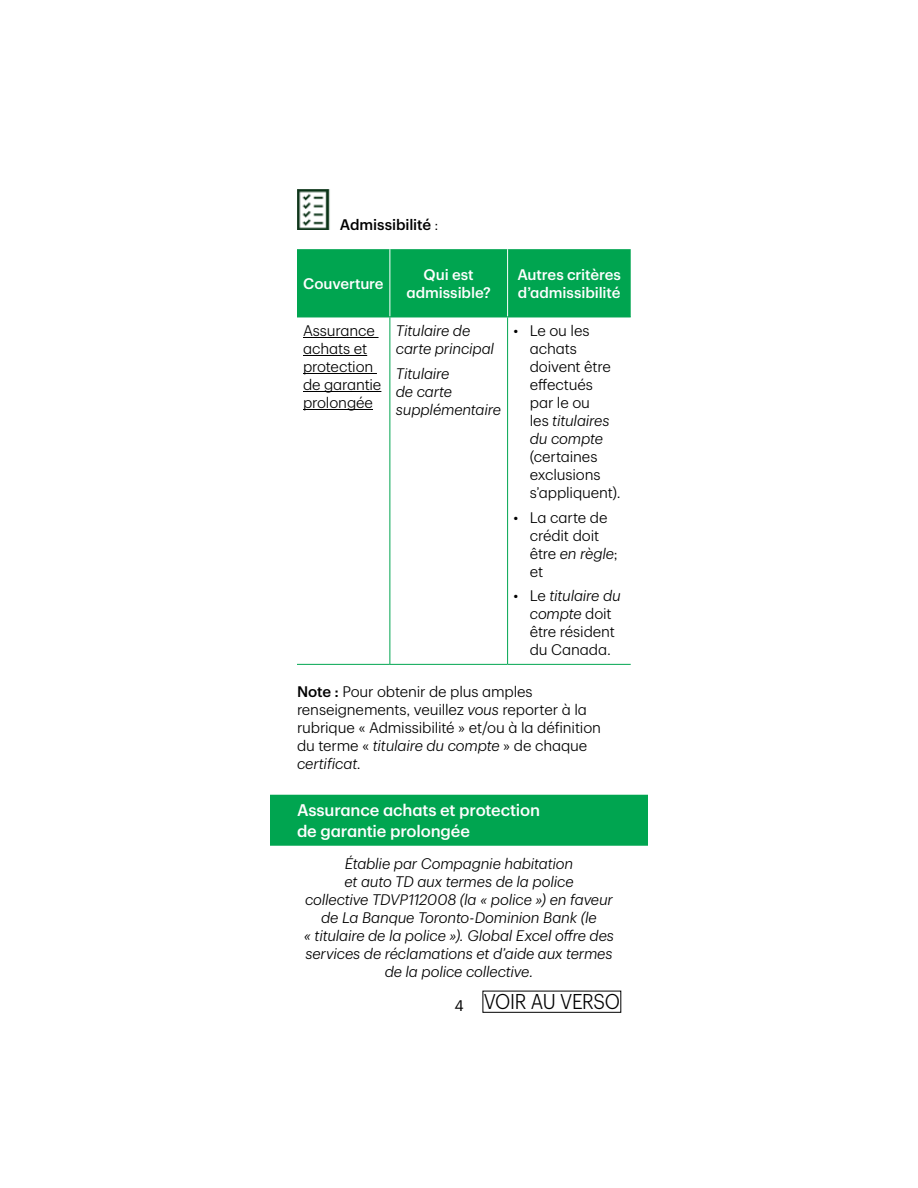
<style>
.page{position:relative;width:918px;height:1188px;background:#fff}
.page>*{position:absolute;margin:0;border:0;box-sizing:border-box;transform-origin:0 0}
.t1{font:300 21px "TD Graphik";letter-spacing:-.02em;color:#000;scale:.9 1}
.t2{font:500 16.5px/21.6px "TD Graphik";letter-spacing:-.01em;color:#fefefe}
.t3{font:300 15px/18px "TD Graphik";letter-spacing:-.01em;color:#000}
.t4{font:italic 300 15px/18px "TD Graphik";letter-spacing:-.01em;color:#000}
.t5{font:500 15px/18px "TD Graphik";letter-spacing:-.005em;color:#fefefe;text-align:center}
.t6{font:500 15px "TD Graphik";letter-spacing:-.01em;color:#000}
.s1{font-weight:300}
.s2{font-style:italic}
.s3{font-weight:500}
</style>
<div class="page">
<div style="left:270px;top:795px;width:378px;height:51px;background:#00a550"></div>
<img style="left:297px;top:189px;width:33px;height:41px">
<div style="left:297px;top:249px;width:334px;height:68px;background:#00a550"></div>
<hr style="left:390px;top:249px;width:1px;height:68px;background:#fff">
<hr style="left:507px;top:249px;width:1px;height:68px;background:#fff">
<hr style="left:297px;top:317px;width:93px;height:1px;background:#00a550">
<hr style="left:297px;top:664px;width:93px;height:1px;background:#00a550">
<hr style="left:390px;top:317px;width:1px;height:347px;background:#00a550">
<hr style="left:390px;top:317px;width:118px;height:1px;background:#00a550">
<hr style="left:390px;top:664px;width:118px;height:1px;background:#00a550">
<hr style="left:507px;top:317px;width:1px;height:347px;background:#00a550">
<hr style="left:508px;top:317px;width:123px;height:1px;background:#00a550">
<hr style="left:508px;top:664px;width:123px;height:1px;background:#00a550">
<hr style="left:303px;top:337px;width:76px;height:1px;background:#000">
<hr style="left:303px;top:355px;width:64px;height:1px;background:#000">
<hr style="left:303px;top:373px;width:74px;height:1px;background:#000">
<hr style="left:303px;top:391px;width:78px;height:1px;background:#000">
<hr style="left:303px;top:409px;width:70px;height:1px;background:#000">
<h4 class="t6" style="left:340px;top:213px;width:100px">Admissibilité <span class="s1">:</span></h4>
<p class="t5" style="left:303px;top:274px;width:82px">Couverture</p>
<p class="t5" style="left:407px;top:265px;width:86px">Qui est admissible?</p>
<p class="t5" style="left:517px;top:265px;width:105px;text-align:left">Autres critères d’admissibilité</p>
<p class="t3" style="left:303px;top:320px;width:80px">Assurance achats et protection de garantie prolongée</p>
<p class="t4" style="left:396px;top:320px;width:100px">Titulaire de carte principal</p>
<p class="t3" style="left:530px;top:320px;width:92px;text-indent:-16px">• Le ou les achats doivent être effectués<br>par le ou<br>les <span class="s2">titulaires du compte </span>(certaines exclusions s’appliquent).</p>
<p class="t3" style="left:530px;top:507px;width:90px;text-indent:-16px">• La carte de crédit doit être <span class="s2">en règle</span>; et</p>
<p class="t3" style="left:530px;top:586px;width:92px;text-indent:-16px">• Le <span class="s2">titulaire du compte</span> doit être résident du Canada.</p>
<p class="t3" style="left:297px;top:681px;width:306px"><span class="s3">Note :</span> Pour obtenir de plus amples renseignements, veuillez <span class="s2">vous</span> reporter à la rubrique « Admissibilité » et/ou à la définition du terme « <span class="s2">titulaire du compte</span> » de chaque <span class="s2">certificat</span>.</p>
<h3 class="t2" style="left:297px;top:798px;width:245px">Assurance achats et protection de garantie prolongée</h3>
<p class="t4" style="left:304px;top:853px;width:312px;text-align:center">Établie par Compagnie habitation<br>et auto TD aux termes de la police<br>collective TDVP112008 (la « police ») en faveur de La Banque Toronto‑Dominion Bank (le<br>« titulaire de la police »). Global Excel offre des services de réclamations et d’aide aux termes de la police collective.</p>
<p class="t4" style="left:396px;top:363px;width:107px">Titulaire<br>de carte supplémentaire</p>
<h1 class="t1" style="left:454px;top:986px;width:186px"><sub>4</sub> VOIR AU VERSO</h1>
</div>
